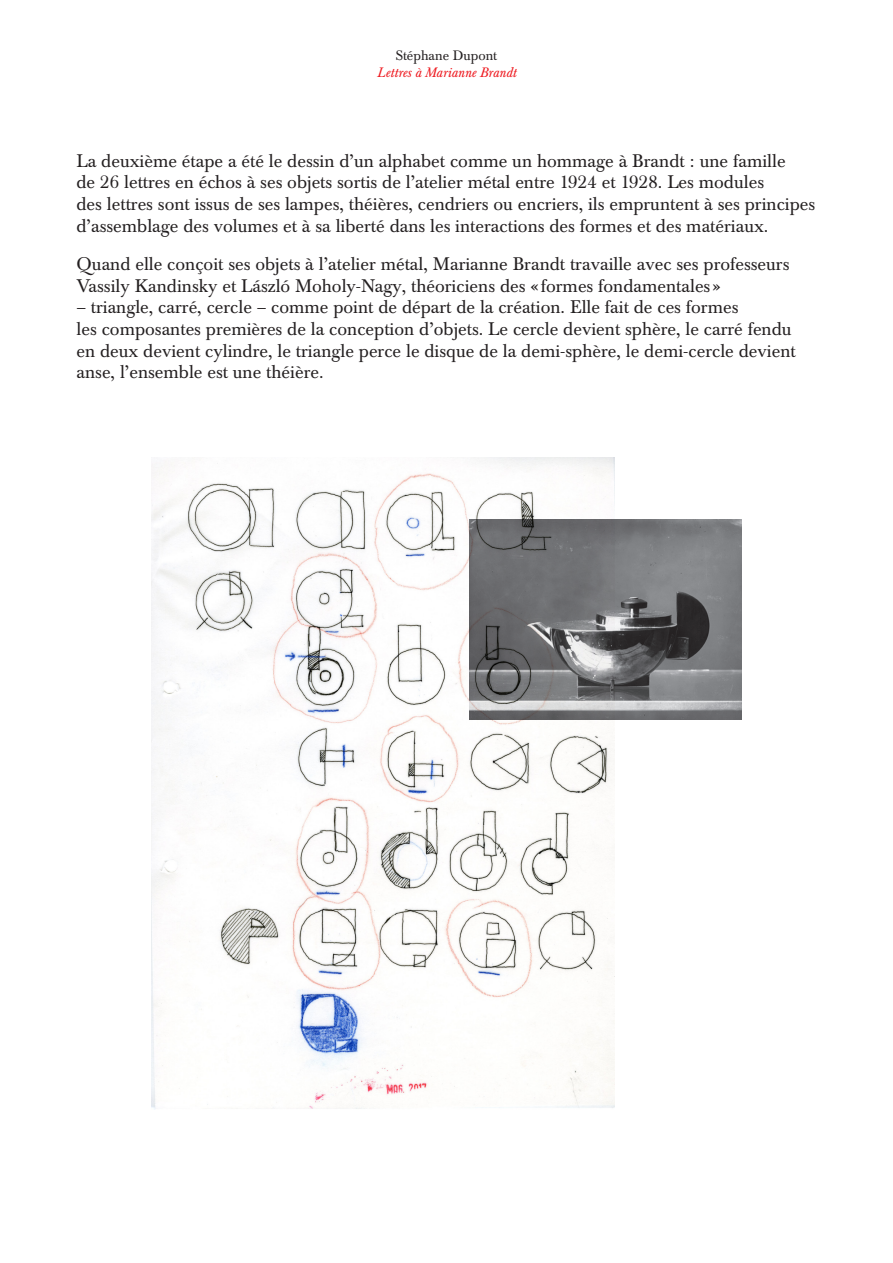
<style>
.page{position:relative;width:893px;height:1263px;background:#fff}
.page>*{position:absolute;margin:0;border:0;box-sizing:border-box;transform-origin:0 0}
.t1{font:18px/21.6px "Baskerville BE";color:#231f20}
.t2{font:italic 13.5px "Baskerville BE";color:#ee1d23}
.t3{font:13.5px "Baskerville BE";color:#231f20}
</style>
<div class="page">
<img style="left:152px;top:457px;width:463px;height:653px">
<img style="left:469px;top:519px;width:272px;height:200px">
<p class="t3" style="left:396px;top:48px;width:103px">Stéphane Dupont</p>
<p class="t2" style="left:377px;top:64px;width:141px">Lettres à Marianne Brandt</p>
<p class="t1" style="left:77px;top:150px;width:740px">La deuxième étape a été le dessin d’un alphabet comme un hommage à Brandt : une famille<br>de 26 lettres en échos à ses objets sortis de l’atelier métal entre 1924 et 1928. Les modules<br>des lettres sont issus de ses lampes, théières, cendriers ou encriers, ils empruntent à ses principes d’assemblage des volumes et à sa liberté dans les interactions des formes et des matériaux.</p>
<p class="t1" style="left:77px;top:254px;width:714px">Quand elle conçoit ses objets à l’atelier métal, Marianne Brandt travaille avec ses professeurs<br>Vassily Kandinsky et László Moholy-Nagy, théoriciens des « formes fondamentales »</p>
<p class="t1" style="left:77px;top:297px;width:721px">– triangle, carré, cercle – comme point de départ de la création. Elle fait de ces formes<br>les composantes premières de la conception d’objets. Le cercle devient sphère, le carré fendu en deux devient cylindre, le triangle perce le disque de la demi-sphère, le demi-cercle devient anse, l’ensemble est une théière.</p>
</div>
